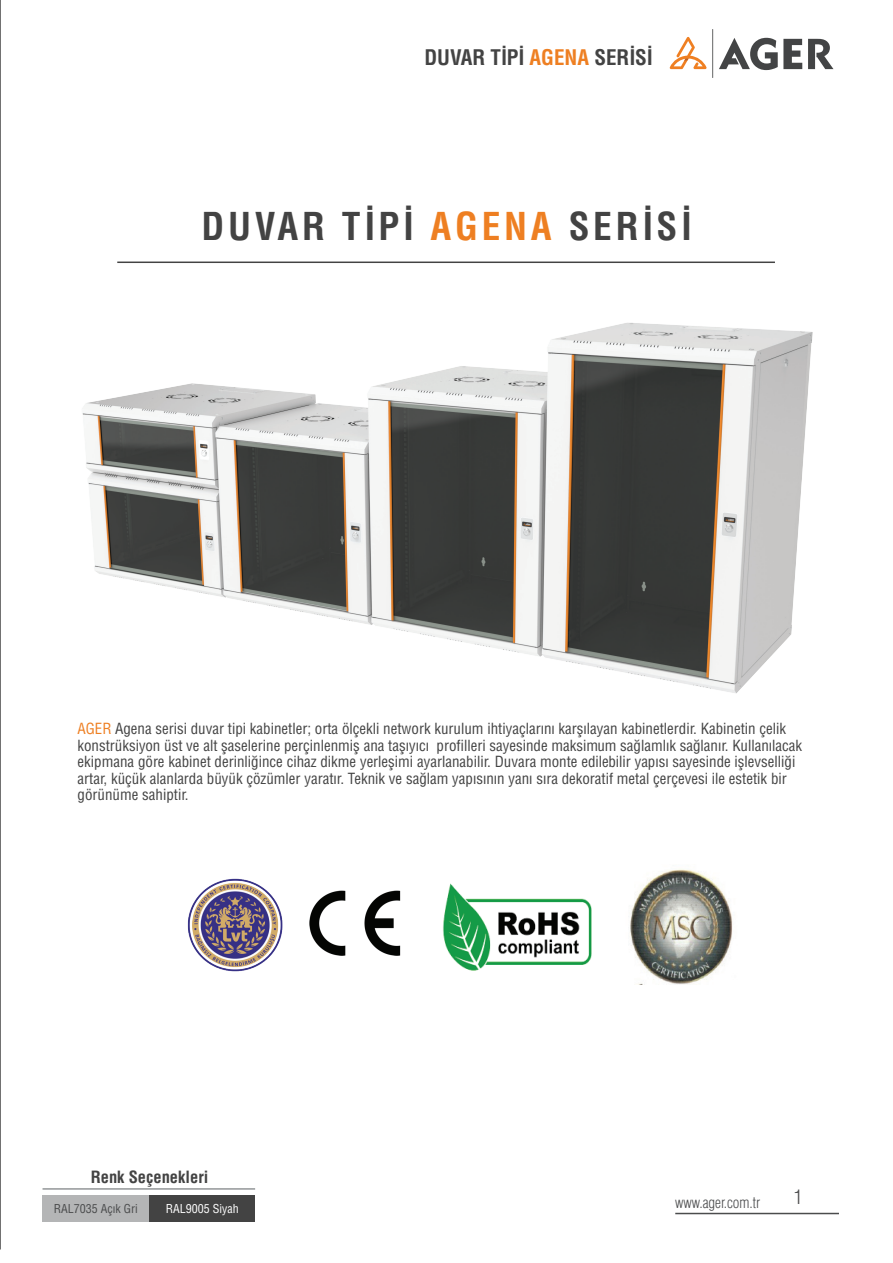
<style>
.page{position:relative;width:893px;height:1263px;background:#fff}
.page>*{position:absolute;margin:0;border:0;box-sizing:border-box;transform-origin:0 0}
.t1{font:37.5px "Helvetica Cond Bold Tr";letter-spacing:.1em;color:#434343}
.t2{font:21px "Helvetica Cond Bold Tr";color:#434343}
.t3{font:19.5px "Helvetica Condensed Light Tr";color:#4b4c4d}
.t4{font:16.5px "Helvetica Cond Bold Tr";color:#434343}
.t5{font:15px/16.5px "Helvetica Cond Normal Tr";color:#434343}
.t6{font:15px "Helvetica Condensed Light Tr";color:#4b4c4d}
.t7{font:12px "Helvetica Cond Normal Tr";color:#4b4c4d}
.t8{font:12px "Helvetica Cond Normal Tr";color:#fff}
.s1{color:#ee7f22}
</style>
<div class="page">
<hr style="left:675px;top:1213px;width:164px;height:1px;background:#4b4c4d">
<hr style="left:0;top:0;width:1px;height:1249px;background:#434343">
<hr style="left:712px;top:29px;width:1px;height:49px;background:#434445">
<svg style="left:808px;top:38px;width:26px;height:31px"></svg>
<svg style="left:719px;top:38px;width:83px;height:32px"></svg>
<svg style="left:670px;top:37px;width:36px;height:32px"></svg>
<hr style="left:117px;top:262px;width:658px;height:1px;background:#434343">
<img style="left:309px;top:890px;width:92px;height:66px">
<img style="left:187px;top:878px;width:96px;height:94px">
<img style="left:630px;top:869px;width:103px;height:116px">
<img style="left:443px;top:883px;width:149px;height:88px">
<hr style="left:43px;top:1188px;width:212px;height:2px;background:#939698">
<div style="left:43px;top:1195px;width:106px;height:26px;background:#b4b5b6"></div>
<div style="left:150px;top:1195px;width:105px;height:26px;background:#434343"></div>
<img style="left:0;top:281px;width:813px;height:429px">
<h2 class="t2" style="left:424px;top:45px;width:230px">DUVAR TİPİ <span class="s1">AGENA</span> SERİSİ</h2>
<h1 class="t1" style="left:201px;top:203px;width:492px">DUVAR TİPİ <span class="s1">AGENA</span> SERİSİ</h1>
<p class="t5" style="left:78px;top:720px;width:726px"><span class="s1">AGER</span> Agena serisi duvar tipi kabinetler; orta ölçekli network kurulum ihtiyaçlarını karşılayan kabinetlerdir. Kabinetin çelik konstrüksiyon üst ve alt şaselerine perçinlenmiş ana taşıyıcı profilleri sayesinde maksimum sağlamlık sağlanır. Kullanılacak ekipmana göre kabinet derinliğince cihaz dikme yerleşimi ayarlanabilir. Duvara monte edilebilir yapısı sayesinde işlevselliği artar, küçük alanlarda büyük çözümler yaratır. Teknik ve sağlam yapısının yanı sıra dekoratif metal çerçevesi ile estetik bir görünüme sahiptir.</p>
<p class="t4" style="left:91px;top:1167px;width:119px">Renk Seçenekleri</p>
<p class="t7" style="left:54px;top:1201px;width:85px">RAL7035 Açık Gri</p>
<p class="t8" style="left:166px;top:1201px;width:74px">RAL9005 Siyah</p>
<p class="t6" style="left:675px;top:1193px;width:87px">www.ager.com.tr</p>
<h3 class="t3" style="left:794px;top:1185px;width:10px">1</h3>
</div>
